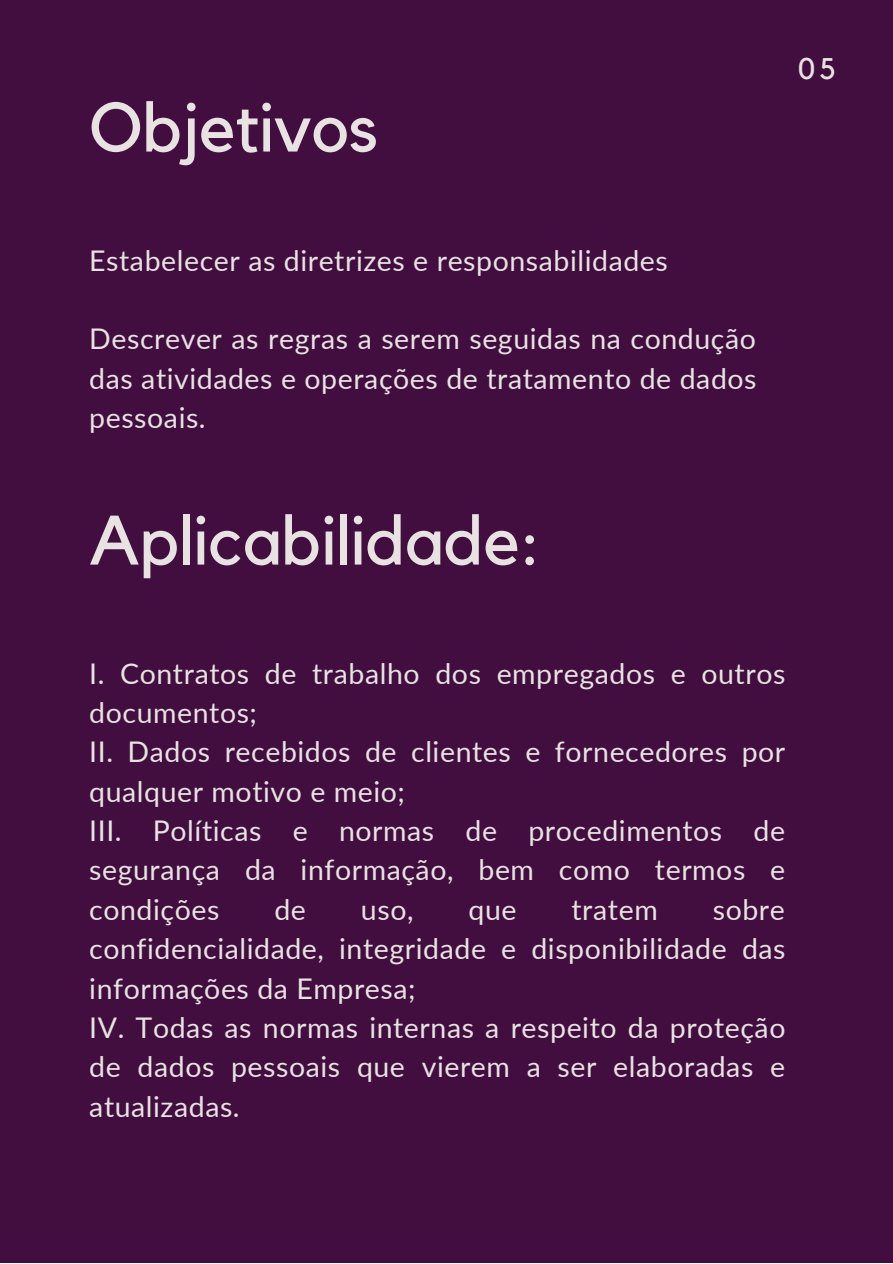
<style>
.page{position:relative;width:893px;height:1264px;background:#fff}
.page>*{position:absolute;margin:0;border:0;box-sizing:border-box;transform-origin:0 0}
.t1{font:69px "Kollektif";color:#e8e2e2}
.t2{font:29.7px "Kollektif";color:#e8e2e2}
.t3{font:28.5px/39.3px "Lato";letter-spacing:.02em;color:#e8e2e2}
</style>
<div class="page">
<div style="left:0;top:0;width:892px;height:1262px;background:#410e3f"></div>
<h1 class="t1" style="left:89px;top:96px;width:290px">Objetivos</h1>
<p class="t3" style="left:89px;top:240px;width:580px">Estabelecer as diretrizes e responsabilidades</p>
<p class="t3" style="left:89px;top:319px;width:668px;text-align:justify">Descrever as regras a serem seguidas na condução das atividades e operações de tratamento de dados pessoais.</p>
<h1 class="t1" style="left:89px;top:508px;width:453px">Aplicabilidade:</h1>
<p class="t2" style="left:798px;top:55px;width:39px">05</p>
<p class="t3" style="left:89px;top:653px;width:697px">I. Contratos de trabalho dos empregados e outros documentos;<br>II. Dados recebidos de clientes e fornecedores por qualquer motivo e meio;<br>III. Políticas e normas de procedimentos de segurança da informação, bem como termos e condições</p>
<p class="t3" style="left:89px;top:889px;width:697px;text-indent:623px">sobre confidencialidade, integridade e disponibilidade das informações da Empresa;<br>IV. Todas as normas internas a respeito da proteção de dados pessoais que vierem a ser elaboradas e atualizadas.</p>
<p class="t3" style="left:274px;top:889px;width:33px">de</p>
<p class="t3" style="left:361px;top:889px;width:54px">uso,</p>
<p class="t3" style="left:468px;top:889px;width:49px">que</p>
<p class="t3" style="left:571px;top:889px;width:88px">tratem</p>
</div>
